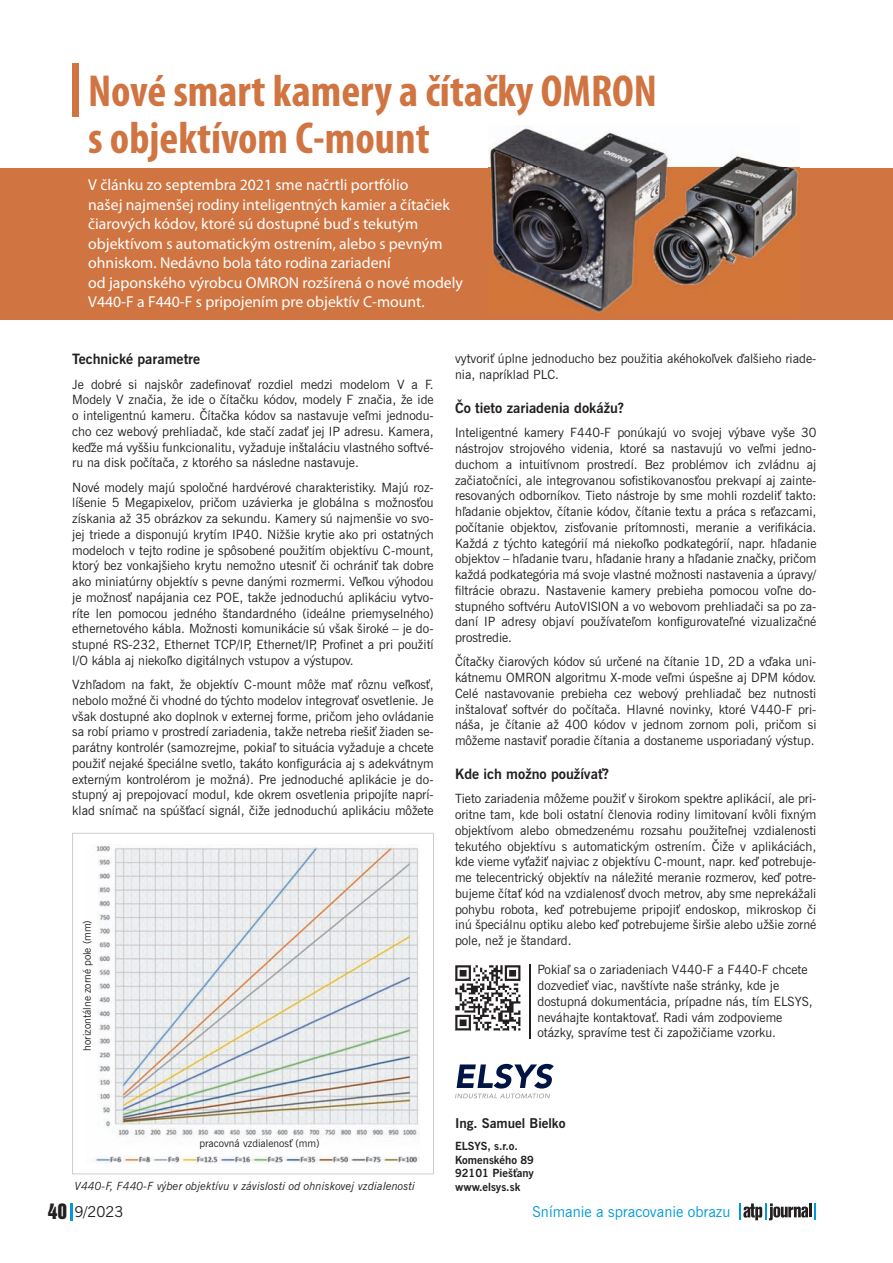
<style>
.page{position:relative;width:893px;height:1263px;background:#fff}
.page>*{position:absolute;margin:0;border:0;box-sizing:border-box;transform-origin:0 0}
.t1{font:700 condensed 45px/46.5px "Myriad Pro";color:#d07441}
.t2{font:15.75px/19.5px "Myriad Pro";color:#fff}
.t3{font:15px "News Gothic AT";color:#009ada}
.t4{font:15px "News Gothic AT";color:#231f20}
.t5{font:700 14.25px "News Gothic AT";color:#231f20}
.t6{font:700 13.5px "News Gothic AT";color:#231f20}
.t7{font:12.75px/15.8px "News Gothic AT";color:#231f20;text-align:justify}
.t8{font:italic 11.25px "News Gothic AT";color:#231f20}
.t9{font:700 11.25px/13.5px "News Gothic AT";color:#231f20}
.t10{font:10.5px "News Gothic AT";color:#231f20}
.s1{font-family:"Swiss 921 AT Regular A";font-size:19.5px}
</style>
<div class="page">
<svg style="left:739px;top:1203px;width:77px;height:17px"></svg>
<svg style="left:70px;top:1203px;width:2px;height:17px"></svg>
<div style="left:0;top:168px;width:893px;height:152px;background:#d07441"></div>
<svg style="left:455px;top:1064px;width:99px;height:34px"></svg>
<div style="left:72px;top:64px;width:6px;height:53px;background:#d07441"></div>
<img style="left:455px;top:965px;width:66px;height:66px">
<hr style="left:529px;top:964px;width:1px;height:75px;background:#231f20">
<svg style="left:72px;top:833px;width:362px;height:341px"></svg>
<img style="left:488px;top:125px;width:311px;height:189px">
<h1 class="t1" style="left:88px;top:67px;width:570px">Nové smart kamery a čítačky oMRoN s objektívom C-mount</h1>
<p class="t2" style="left:88px;top:175px;width:376px">V článku zo septembra 2021 sme načrtli portfólio<br>našej najmenšej rodiny inteligentných kamier a čítačiek čiarových kódov, ktoré sú dostupné buď s tekutým objektívom s automatickým ostrením, alebo s pevným ohniskom. Nedávno bola táto rodina zariadení<br>od japonského výrobcu OMRON rozšírená o nové modely V440-F a F440-F s pripojením pre objektív C-mount.</p>
<p class="t5" style="left:72px;top:351px;width:129px">technické parametre</p>
<p class="t7" style="left:72px;top:376px;width:363px">Je dobré si najskôr zadefinovať rozdiel medzi modelom V a F.<br>Modely V značia, že ide o čítačku kódov, modely F značia, že ide o inteligentnú kameru. Čítačka kódov sa nastavuje veľmi jednodu&shy;cho cez webový prehliadač, kde stačí zadať jej IP adresu. Kamera, keďže má vyššiu funkcionalitu, vyžaduje inštaláciu vlastného softvé&shy;ru na disk počítača, z ktorého sa následne nastavuje.</p>
<p class="t7" style="left:72px;top:479px;width:363px">Nové modely majú spoločné hardvérové charakteristiky. Majú roz&shy;líšenie 5 Megapixelov, pričom uzávierka je globálna s možnosťou získania až 35 obrázkov za sekundu. Kamery sú najmenšie vo svo&shy;jej triede a disponujú krytím IP40. Nižšie krytie ako pri ostatných modeloch v tejto rodine je spôsobené použitím objektívu C-mount, ktorý bez vonkajšieho krytu nemožno utesniť či ochrániť tak dobre ako miniatúrny objektív s pevne danými rozmermi. Veľkou výhodou je možnosť napájania cez POE, takže jednoduchú aplikáciu vytvo&shy;ríte len pomocou jedného štandardného (ideálne priemyselného) ethernetového kábla. Možnosti komunikácie sú však široké – je do&shy;stupné RS-232, Ethernet TCP/IP, Ethernet/IP, Profinet a pri použití I/O kábla aj niekoľko digitálnych vstupov a výstupov.</p>
<p class="t7" style="left:72px;top:677px;width:363px">Vzhľadom na fakt, že objektív C-mount môže mať rôznu veľkosť, nebolo možné či vhodné do týchto modelov integrovať osvetlenie. Je však dostupné ako doplnok v externej forme, pričom jeho ovládanie sa robí priamo v prostredí zariadenia, takže netreba riešiť žiaden se&shy;parátny kontrolér (samozrejme, pokiaľ to situácia vyžaduje a chcete použiť nejaké špeciálne svetlo, takáto konfigurácia aj s adekvátnym externým kontrolérom je možná). Pre jednoduché aplikácie je do&shy;stupný aj prepojovací modul, kde okrem osvetlenia pripojíte naprí&shy;klad snímač na spúšťací signál, čiže jednoduchú aplikáciu môžete</p>
<p class="t10" style="left:81px;top:1051px;width:132px;rotate:-90deg">horizontálne zorné pole (mm)</p>
<p class="t7" style="left:455px;top:351px;width:363px">vytvoriť úplne jednoducho bez použitia akéhokoľvek ďalšieho riade&shy;nia, napríklad PLC.</p>
<p class="t5" style="left:455px;top:399px;width:171px">čo tieto zariadenia dokážu?</p>
<p class="t7" style="left:455px;top:425px;width:363px">Inteligentné kamery F440-F ponúkajú vo svojej výbave vyše 30 nástrojov strojového videnia, ktoré sa nastavujú vo veľmi jedno&shy;duchom a intuitívnom prostredí. Bez problémov ich zvládnu aj začiatočníci, ale integrovanou sofistikovanosťou prekvapí aj zainte&shy;resovaných odborníkov. Tieto nástroje by sme mohli rozdeliť takto: hľadanie objektov, čítanie kódov, čítanie textu a práca s reťazcami, počítanie objektov, zisťovanie prítomnosti, meranie a verifikácia.<br>Každá z týchto kategórií má niekoľko podkategórií, napr. hľadanie objektov – hľadanie tvaru, hľadanie hrany a hľadanie značky, pričom každá podkategória má svoje vlastné možnosti nastavenia a úpravy/ filtrácie obrazu. Nastavenie kamery prebieha pomocou voľne do&shy;stupného softvéru AutoVISION a vo webovom prehliadači sa po za&shy;daní IP adresy objaví používateľom konfigurovateľné vizualizačné prostredie.</p>
<p class="t7" style="left:455px;top:654px;width:363px">Čítačky čiarových kódov sú určené na čítanie 1D, 2D a vďaka uni&shy;kátnemu OMRON algoritmu X-mode veľmi úspešne aj DPM kódov.<br>Celé nastavovanie prebieha cez webový prehliadač bez nutnosti inšta lovať softvér do počítača. Hlavné novinky, ktoré V440-F pri&shy;náša, je čítanie až 400 kódov v jednom zornom poli, pričom si môžeme nastaviť poradie čítania a dostaneme usporiadaný výstup.</p>
<p class="t5" style="left:455px;top:765px;width:155px">kde ich možno používať?</p>
<p class="t7" style="left:455px;top:791px;width:363px">Tieto zariadenia môžeme použiť v širokom spektre aplikácií, ale pri&shy;oritne tam, kde boli ostatní členovia rodiny limitovaní kvôli fixným objektívom alebo obmedzenému rozsahu použiteľnej vzdialenosti tekutého objektívu s automatickým ostrením. Čiže v aplikáciách, kde vieme vyťažiť najviac z objektívu C-mount, napr. keď potrebuje&shy;me telecentrický objektív na náležité meranie rozmerov, keď potre&shy;bujeme čítať kód na vzdialenosť dvoch metrov, aby sme neprekážali pohybu robota, keď potrebujeme pripojiť endoskop, mikroskop či inú špeciálnu optiku alebo keď potrebujeme širšie alebo užšie zorné pole, než je štandard.</p>
<p class="t7" style="left:537px;top:962px;width:277px;text-align:left">Pokiaľ sa o zariadeniach V440-F a F440-F chcete dozvedieť viac, navštívte naše stránky, kde je dostupná dokumentácia, prípadne nás, tím ELSYS, neváhajte kontaktovať. Radi vám zodpovieme otázky, spravíme test či zapožičiame vzorku.</p>
<p class="t10" style="left:199px;top:1137px;width:122px">pracovná vzdialenosť (mm)</p>
<p class="t8" style="left:74px;top:1179px;width:342px">V440-F, F440-F výber objektívu v závislosti od ohniskovej vzdialenosti</p>
<p class="t6" style="left:455px;top:1115px;width:112px">Ing. samuel bielko</p>
<p class="t9" style="left:455px;top:1139px;width:81px">elsys, s.r.o. komenského 89<br>92101 piešťany www.elsys.sk</p>
<p class="t4" style="left:48px;top:1202px;width:77px"><span class="s1">40</span> 9/2023</p>
<p class="t3" style="left:533px;top:1202px;width:199px">Snímanie a spracovanie obrazu</p>
</div>
